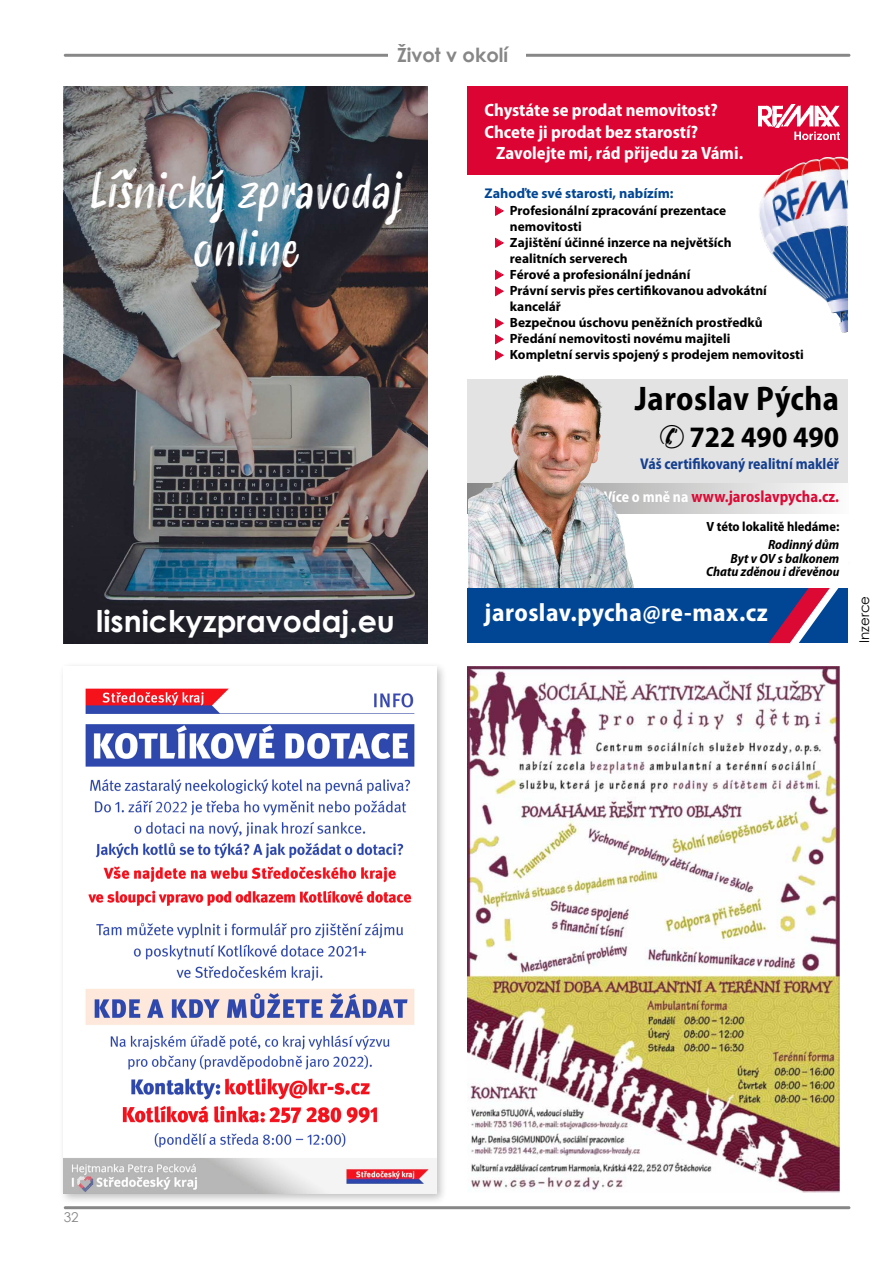
<style>
.page{position:relative;width:893px;height:1263px;background:#fff}
.page>*{position:absolute;margin:0;border:0;box-sizing:border-box;transform-origin:0 0}
.t1{font:italic 48px/57.6px "Smoothy";color:#fff;text-align:center}
.t2{font:700 semi-condensed 34.2px "Myriad Pro";letter-spacing:.015em;color:#000;scale:.96 1}
.t3{font:700 30px "Century Gothic";color:#fff}
.t4{font:700 semi-condensed 29.7px "Myriad Pro";color:#000}
.t5{font:700 semi-condensed 25.35px "Myriad Pro";letter-spacing:.02em;color:#fff}
.t6{font:700 19.5px "Century Gothic";color:#878787}
.t7{font:700 semi-condensed 17.85px/21.5px "Myriad Pro";color:#fff}
.t8{font:700 semi-condensed 16.35px "Myriad Pro";color:#dd0935;scale:.95 1}
.t9{font:700 semi-condensed 15.6px "Myriad Pro";color:#153f8f;scale:.95 1}
.t10{font:700 14.1px "Myriad Pro";color:#014694}
.t11{font:13.5px "Century Gothic";color:#000}
.t12{font:13.5px "Century Gothic";color:#878787}
.t13{font:700 13.35px/16px "Myriad Pro";color:#000}
.t14{font:italic 700 semi-condensed 13.35px/13.4px "Myriad Pro";color:#000;text-align:right}
.t15{font:700 semi-condensed 13.35px "Myriad Pro";color:#000}
.s1{font-size:15.6px;color:#fff}
.s2{font-size:12.6px}
</style>
<div class="page">
<hr style="left:64px;top:54px;width:786px;height:3px;background:#878787">
<hr style="left:64px;top:1206px;width:786px;height:3px;background:#878787">
<div style="left:388px;top:27px;width:138px;height:44px;background:#fff"></div>
<div style="left:468px;top:379px;width:380px;height:134px;background:#e3e3e3"></div>
<svg style="left:635px;top:484px;width:213px;height:29px"></svg>
<div style="left:468px;top:86px;width:380px;height:89px;background:#dc0432"></div>
<img style="left:468px;top:375px;width:167px;height:213px">
<div style="left:468px;top:588px;width:380px;height:55px;background:#014694"></div>
<svg style="left:769px;top:588px;width:70px;height:55px"></svg>
<img style="left:759px;top:104px;width:80px;height:35px">
<img style="left:759px;top:157px;width:89px;height:176px">
<img style="left:64px;top:86px;width:363px;height:557px">
<img style="left:468px;top:667px;width:372px;height:526px">
<div style="left:59px;top:661px;width:388px;height:544px;background:#000;opacity:.25"></div>
<img style="left:64px;top:667px;width:372px;height:526px">
<h3 class="t6" style="left:397px;top:41px;width:113px">Život v okolí</h3>
<h1 class="t1" style="left:88px;top:164px;width:316px">Líšnický zpravodaj online</h1>
<h3 class="t3" style="left:96px;top:598px;width:300px">lisnickyzpravodaj.eu</h3>
<h3 class="t7" style="left:485px;top:99px;width:235px">Chystáte se prodat nemovitost?<br>Chcete ji prodat bez starostí?</h3>
<h3 class="t7" style="left:496px;top:142px;width:248px">Zavolejte mi, rád přijedu za Vámi.</h3>
<p class="t10" style="left:485px;top:184px;width:190px">Zahoďte své starosti, nabízím:</p>
<p class="t13" style="left:510px;top:202px;width:295px">Profesionální zpracování prezentace<br>nemovitosti<br>Zajištění účinné inzerce na největších<br>realitních serverech<br>Férové a profesionální jednání<br>Právní servis přes certifikovanou advokátní kancelář<br>Bezpečnou úschovu peněžních prostředků Předání nemovitosti novému majiteli<br>Kompletní servis spojený s prodejem nemovitosti</p>
<h2 class="t2" style="left:635px;top:377px;width:214px">Jaroslav Pýcha</h2>
<h3 class="t4" style="left:690px;top:417px;width:151px">722 490 490</h3>
<p class="t9" style="left:640px;top:454px;width:211px">Váš certifikovaný realitní makléř</p>
<p class="t8" style="left:604px;top:486px;width:249px"><span class="s1">Více o mně na</span> www.jaroslavpycha.cz.</p>
<p class="t15" style="left:706px;top:518px;width:134px">V této lokalitě hledáme:</p>
<p class="t14" style="left:706px;top:538px;width:135px">Rodinný dům<br>Byt v OV s balkonem<br>Chatu zděnou i dřevěno<span class="s2">u</span></p>
<h3 class="t5" style="left:485px;top:596px;width:285px">jaroslav.pycha@re-max.cz</h3>
<p class="t11" style="left:855px;top:643px;width:49px;rotate:-90deg">Inzerce</p>
<p class="t12" style="left:64px;top:1208px;width:16px">32</p>
</div>
